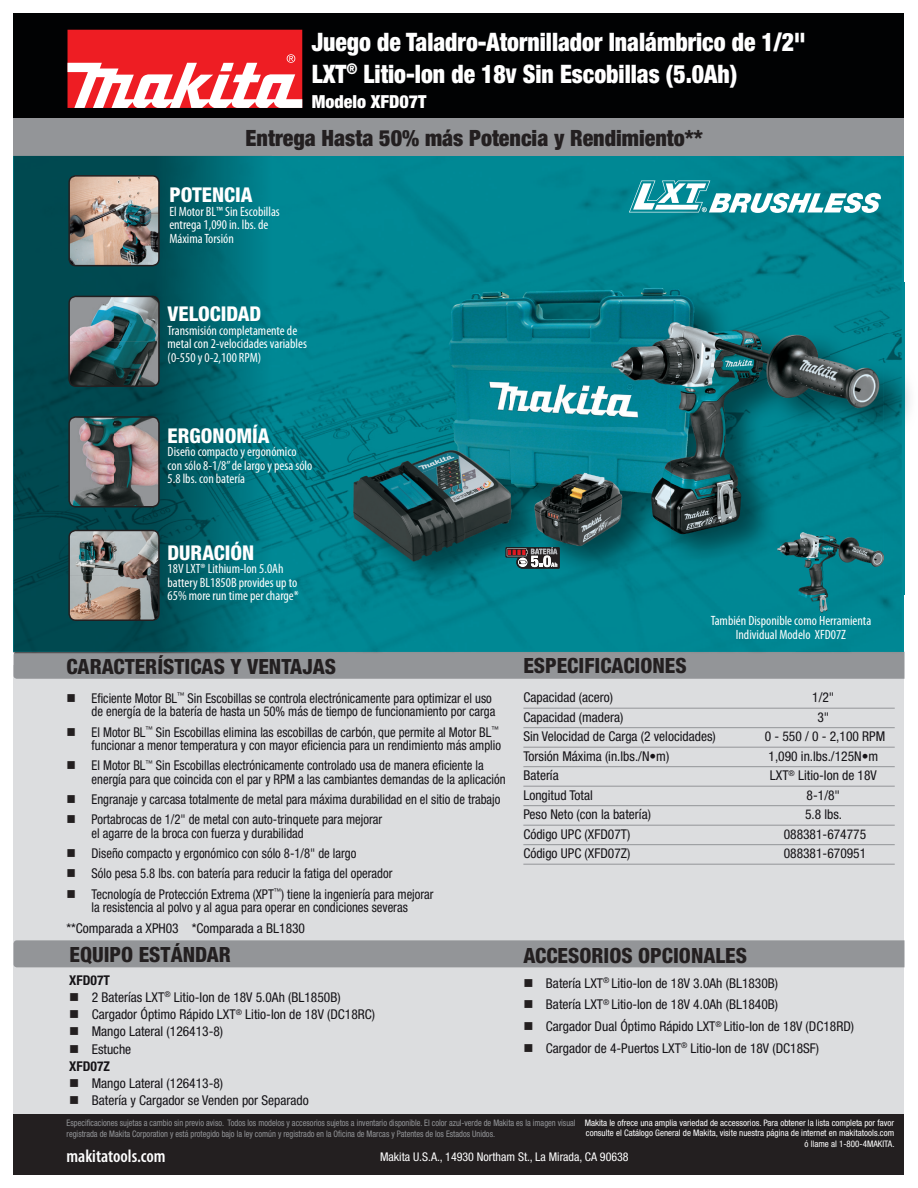
<style>
.page{position:relative;width:918px;height:1188px;background:#fff}
.page>*{position:absolute;margin:0;border:0;box-sizing:border-box;transform-origin:0 0}
.t1{font:900 condensed 25.5px/31.5px "Helvetica Neue";color:#fff;scale:.93 1}
.t2{font:900 condensed 22.5px "Helvetica Neue";color:#231f20}
.t3{font:800 condensed 21px "Helvetica Neue";color:#231f20}
.t4{font:800 condensed 20.4px "Helvetica Neue";color:#fff}
.t5{font:600 condensed 18px "Myriad Pro";color:#fff}
.t6{font:900 condensed 18px "Helvetica Neue";color:#fff}
.t7{font:condensed 13.5px/13.5px "Helvetica Neue";color:#151317;text-align:right;scale:.94 1}
.t8{font:condensed 13.5px/17.2px "Helvetica Neue";color:#151317}
.t9{font:condensed 13.5px/13.5px "Myriad Pro";color:#fff}
.t10{font:700 condensed 13.5px "Helvetica Neue";color:#151317}
.t11{font:condensed 12px "Helvetica Neue";color:#fff}
.t12{font:condensed 9px/10.8px "Helvetica Neue";color:#939598;scale:.93 1}
.t13{font:condensed 9px/10.5px "Helvetica Neue";color:#fff;text-align:right}
.s1{font-size:20.4px}
.s2{color:#231f20}
.s3{font-weight:700}
</style>
<div class="page">
<div style="left:14px;top:665px;width:890px;height:454px;background:#dcdddf"></div>
<div style="left:14px;top:1114px;width:890px;height:61px;background:#231f20"></div>
<div style="left:14px;top:14px;width:890px;height:112px;background:#010203"></div>
<div style="left:14px;top:652px;width:891px;height:27px;background:#939598"></div>
<img style="left:272px;top:652px;width:630px;height:1px">
<img style="left:272px;top:156px;width:630px;height:148px">
<img style="left:272px;top:304px;width:104px;height:348px">
<div style="left:376px;top:595px;width:421px;height:57px;background:#008894"></div>
<div style="left:850px;top:595px;width:52px;height:57px;background:#008693"></div>
<img style="left:797px;top:628px;width:53px;height:24px">
<div style="left:711px;top:616px;width:160px;height:12px;background:#008693"></div>
<div style="left:14px;top:119px;width:890px;height:37px;background:#939598"></div>
<div style="left:68px;top:30px;width:234px;height:78px;background:#ee1d23"></div>
<svg style="left:68px;top:54px;width:234px;height:54px"></svg>
<div style="left:14px;top:940px;width:890px;height:27px;background:#939598"></div>
<img style="left:14px;top:156px;width:258px;height:497px">
<hr style="left:523px;top:708px;width:372px;height:1px;background:#939598">
<hr style="left:523px;top:727px;width:372px;height:1px;background:#939598">
<hr style="left:523px;top:747px;width:372px;height:1px;background:#939598">
<hr style="left:523px;top:766px;width:372px;height:1px;background:#939598">
<hr style="left:523px;top:786px;width:372px;height:1px;background:#939598">
<hr style="left:523px;top:805px;width:372px;height:1px;background:#939598">
<hr style="left:523px;top:825px;width:372px;height:1px;background:#939598">
<hr style="left:523px;top:844px;width:372px;height:1px;background:#939598">
<hr style="left:523px;top:864px;width:372px;height:1px;background:#939598">
<img style="left:777px;top:595px;width:106px;height:21px">
<img style="left:777px;top:616px;width:94px;height:1px">
<img style="left:69px;top:176px;width:90px;height:90px">
<div style="left:68px;top:175px;width:92px;height:91px;border:2px solid #231f20;border-radius:7px"></div>
<img style="left:69px;top:417px;width:90px;height:90px">
<div style="left:68px;top:416px;width:92px;height:92px;border:2px solid #231f20;border-radius:7px"></div>
<img style="left:69px;top:530px;width:90px;height:90px">
<div style="left:68px;top:530px;width:92px;height:91px;border:2px solid #231f20;border-radius:7px"></div>
<img style="left:69px;top:296px;width:90px;height:90px">
<div style="left:68px;top:296px;width:92px;height:91px;border:2px solid #231f20;border-radius:7px"></div>
<img style="left:902px;top:282px;width:8px;height:313px">
<img style="left:352px;top:282px;width:550px;height:51px">
<img style="left:883px;top:333px;width:19px;height:262px">
<img style="left:352px;top:570px;width:531px;height:25px">
<img style="left:347px;top:284px;width:536px;height:286px">
<svg style="left:505px;top:547px;width:55px;height:22px"></svg>
<img style="left:777px;top:532px;width:106px;height:38px">
<svg style="left:629px;top:181px;width:253px;height:32px"></svg>
<h1 class="t1" style="left:312px;top:26px;width:532px">Juego de Taladro-Atornillador Inalámbrico de 1/2"<br>LXT<sup>®</sup> Litio-Ion de 18<span class="s1">V</span> Sin Escobillas (5.0Ah)</h1>
<h3 class="t6" style="left:312px;top:91px;width:116px">Modelo XFD07T</h3>
<h2 class="t2" style="left:246px;top:125px;width:459px">Entrega Hasta 50% más Potencia y Rendimiento**</h2>
<h3 class="t4" style="left:169px;top:182px;width:85px">POTENCIA</h3>
<p class="t9" style="left:169px;top:204px;width:112px">El Motor BL™ Sin Escobillas entrega 1,090 in. lbs. de<br>Máxima Torsión</p>
<h3 class="t4" style="left:168px;top:301px;width:95px">VELOCIDAD</h3>
<p class="t9" style="left:168px;top:323px;width:141px">Transmisión completamente de metal con 2-velocidades variables (0-550 y 0-2,100 RPM)</p>
<h3 class="t4" style="left:168px;top:423px;width:104px">ERGONOMÍA</h3>
<p class="t9" style="left:168px;top:445px;width:146px">Diseño compacto y ergonómico con sólo 8-1/8” de largo y pesa sólo<br>5.8 lbs. con batería</p>
<h3 class="t4" style="left:168px;top:540px;width:88px">DURACIÓN</h3>
<p class="t9" style="left:168px;top:562px;width:133px">18V LXT® Lithium-Ion 5.0Ah battery BL1850B provides up to<br>65% more run time per charge*</p>
<h3 class="t3" style="left:66px;top:653px;width:271px">CARACTERÍSTICAS Y VENTAJAS</h3>
<p class="t7" style="left:66px;top:691px;width:458px"><span class="s2">■</span> Eficiente Motor BL<sup>™</sup> Sin Escobillas se controla electrónicamente para optimizar el uso de energía de la batería de hasta un 50% más de tiempo de funcionamiento por carga</p>
<p class="t7" style="left:66px;top:725px;width:464px"><span class="s2">■</span> El Motor BL<sup>™</sup> Sin Escobillas elimina las escobillas de carbón, que permite al Motor BL<sup>™ </sup>funcionar a menor temperatura y con mayor eficiencia para un rendimiento más amplio</p>
<p class="t7" style="left:92px;top:759px;width:442px;text-align:left;text-indent:-25px"><span class="s2">■</span> El Motor BL<sup>™</sup> Sin Escobillas electrónicamente controlado usa de manera eficiente la energía para que coincida con el par y RPM a las cambiantes demandas de la aplicación</p>
<p class="t7" style="left:66px;top:793px;width:463px"><span class="s2">■</span> Engranaje y carcasa totalmente de metal para máxima durabilidad en el sitio de trabajo</p>
<p class="t7" style="left:92px;top:813px;width:311px;text-align:left;text-indent:-25px"><span class="s2">■</span> Portabrocas de 1/2" de metal con auto-trinquete para mejorar el agarre de la broca con fuerza y durabilidad</p>
<p class="t7" style="left:66px;top:847px;width:310px"><span class="s2">■</span> Diseño compacto y ergonómico con sólo 8-1/8" de largo</p>
<p class="t7" style="left:66px;top:867px;width:348px"><span class="s2">■</span> Sólo pesa 5.8 lbs. con batería para reducir la fatiga del operador</p>
<p class="t7" style="left:66px;top:887px;width:392px;text-align:center"><span class="s2">■</span> Tecnología de Protección Extrema (XPT<sup>™</sup>) tiene la ingeniería para mejorar la resistencia al polvo y al agua para operar en condiciones severas</p>
<p class="t8" style="left:66px;top:920px;width:240px">**Comparada a XPH03 *Comparada a BL1830</p>
<h3 class="t3" style="left:70px;top:942px;width:163px">EQUIPO ESTÁNDAR</h3>
<p class="t10" style="left:69px;top:972px;width:42px">XFD07T</p>
<p class="t8" style="left:69px;top:988px;width:273px"><span class="s2">■</span> 2 Baterías LXT<sup>®</sup> Litio-Ion de 18V 5.0Ah (BL1850B)</p>
<p class="t8" style="left:69px;top:1006px;width:307px"><span class="s2">■</span> Cargador Óptimo Rápido LXT<sup>®</sup> Litio-Ion de 18V (DC18RC)</p>
<p class="t8" style="left:69px;top:1023px;width:155px"><span class="s2">■</span> Mango Lateral (126413-8)</p>
<p class="t8" style="left:69px;top:1040px;width:63px"><span class="s2">■</span> Estuche<br><span class="s3">XFD07Z</span></p>
<p class="t8" style="left:69px;top:1075px;width:155px"><span class="s2">■</span> Mango Lateral (126413-8)</p>
<p class="t8" style="left:69px;top:1092px;width:241px"><span class="s2">■</span> Batería y Cargador se Venden por Separado</p>
<h3 class="t3" style="left:523px;top:652px;width:165px">ESPECIFICACIONES</h3>
<p class="t9" style="left:711px;top:614px;width:162px;text-align:center">También Disponible como Herramienta<br>Individual Modelo XFD07Z</p>
<p class="t8" style="left:523px;top:689px;width:91px">Capacidad (acero)</p>
<p class="t8" style="left:812px;top:689px;width:24px">1/2"</p>
<p class="t8" style="left:523px;top:708px;width:102px">Capacidad (madera)</p>
<p class="t8" style="left:817px;top:708px;width:13px">3"</p>
<p class="t8" style="left:523px;top:728px;width:194px">Sin Velocidad de Carga (2 velocidades)</p>
<p class="t8" style="left:765px;top:728px;width:122px">0 - 550 / 0 - 2,100 RPM</p>
<p class="t8" style="left:523px;top:747px;width:147px">Torsión Máxima (in.lbs./N•m)</p>
<p class="t8" style="left:769px;top:747px;width:111px">1,090 in.lbs./125N•m</p>
<p class="t8" style="left:523px;top:767px;width:37px">Batería</p>
<p class="t8" style="left:770px;top:767px;width:108px">LXT<sup>®</sup> Litio-Ion de 18V</p>
<p class="t8" style="left:523px;top:786px;width:71px">Longitud Total</p>
<p class="t8" style="left:807px;top:786px;width:35px">8-1/8"</p>
<p class="t8" style="left:523px;top:806px;width:129px">Peso Neto (con la batería)</p>
<p class="t8" style="left:805px;top:806px;width:39px">5.8 lbs.</p>
<p class="t8" style="left:523px;top:825px;width:108px">Código UPC (XFD07T)</p>
<p class="t8" style="left:784px;top:825px;width:84px">088381-674775</p>
<p class="t8" style="left:523px;top:845px;width:108px">Código UPC (XFD07Z)</p>
<p class="t8" style="left:784px;top:845px;width:84px">088381-670951</p>
<h3 class="t3" style="left:523px;top:942px;width:225px">ACCESORIOS OPCIONALES</h3>
<p class="t8" style="left:523px;top:974px;width:256px"><span class="s2">■</span> Batería LXT<sup>®</sup> Litio-Ion de 18V 3.0Ah (BL1830B)</p>
<p class="t8" style="left:523px;top:996px;width:256px"><span class="s2">■</span> Batería LXT<sup>®</sup> Litio-Ion de 18V 4.0Ah (BL1840B)</p>
<p class="t8" style="left:523px;top:1018px;width:332px"><span class="s2">■</span> Cargador Dual Óptimo Rápido LXT<sup>®</sup> Litio-Ion de 18V (DC18RD)</p>
<p class="t8" style="left:523px;top:1039px;width:297px"><span class="s2">■</span> Cargador de 4-Puertos LXT<sup>®</sup> Litio-Ion de 18V (DC18SF)</p>
<p class="t12" style="left:67px;top:1117px;width:549px">Especificaciones sujetas a cambio sin previo aviso. Todos los modelos y accesorios sujetos a inventario disponible. El color azul-verde de Makita es la imagen visual registrada de Makita Corporation y está protegido bajo la ley común y registrado en la Oficina de Marcas y Patentes de los Estados Unidos.</p>
<p class="t13" style="left:585px;top:1117px;width:311px">Makita le ofrece una amplia variedad de accessorios. Para obtener la lista completa por favor consulte el Catálogo General de Makita, visite nuestra página de internet en makitatools.com ó llame al 1-800-4MAKITA.</p>
<h3 class="t5" style="left:67px;top:1146px;width:101px">makitatools.com</h3>
<p class="t11" style="left:380px;top:1150px;width:250px">Makita U.S.A., 14930 Northam St., La Mirada, CA 90638</p>
</div>
